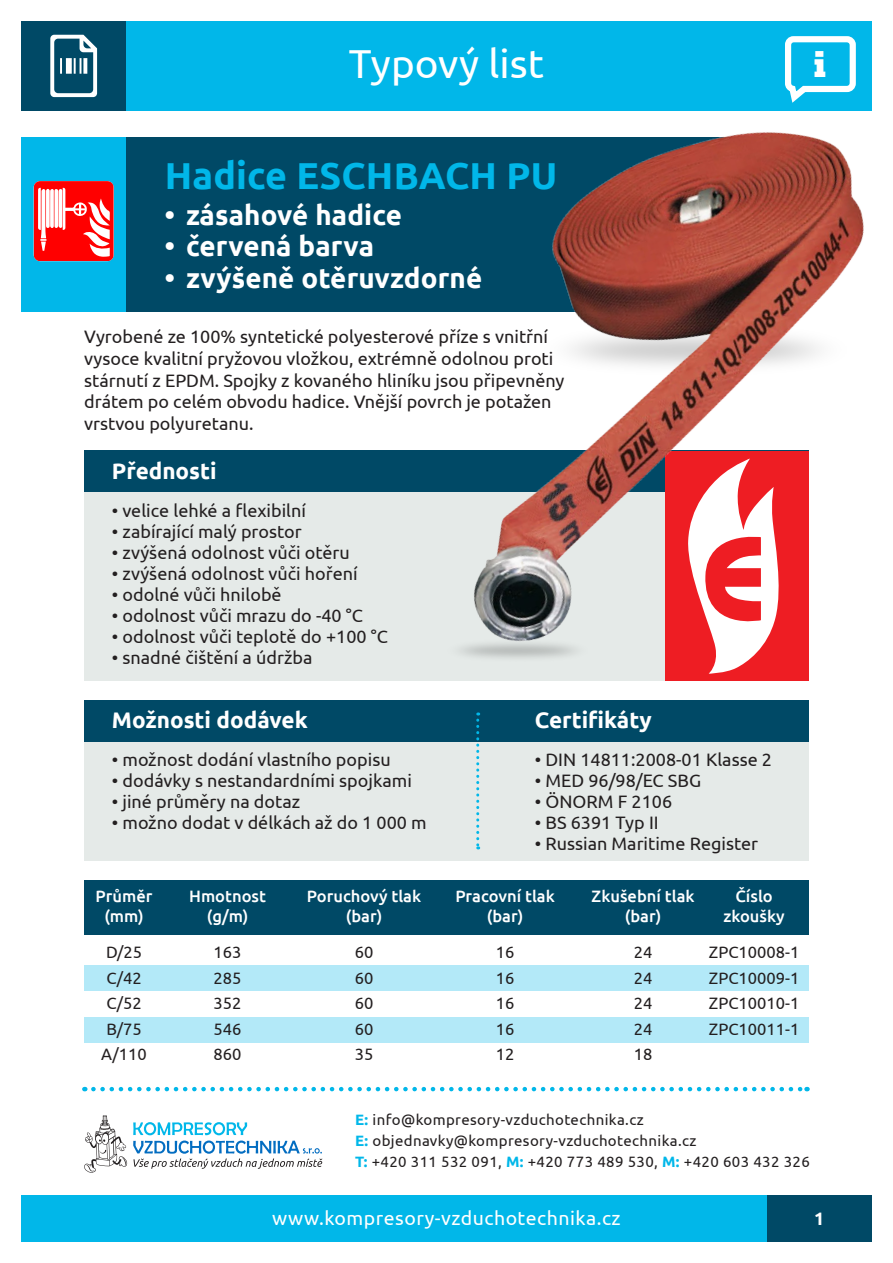
<style>
.page{position:relative;width:893px;height:1263px;background:#fff}
.page>*{position:absolute;margin:0;border:0;box-sizing:border-box;transform-origin:0 0}
.t1{font:40.35px "Ubuntu";color:#fff}
.t2{font:700 37.5px "Ubuntu";letter-spacing:.005em;color:#01b7e9}
.t3{font:700 37.35px "Geometric Slab 703 BTCE Xtra";color:#fff}
.t4{font:700 27.75px "Ubuntu";letter-spacing:.005em;color:#fff}
.t5{font:700 22.5px "Ubuntu";color:#fff}
.t6{font:19.5px "Ubuntu";letter-spacing:.025em;color:#fff}
.t7{font:18px/21.6px "Ubuntu";color:#231f20}
.t8{font:700 18px "Ubuntu";color:#fff}
.t9{font:16.5px "Ubuntu";color:#231f20}
.t10{font:500 16.5px "Ubuntu";color:#fff}
.t11{font:15px "Ubuntu";letter-spacing:.025em;color:#231f20}
.s1{font-weight:700;color:#01b7e9}
</style>
<div class="page">
<div style="left:126px;top:21px;width:746px;height:90px;background:#01b7e9"></div>
<div style="left:21px;top:1195px;width:746px;height:47px;background:#01b7e9"></div>
<div style="left:21px;top:21px;width:105px;height:90px;background:#004966"></div>
<div style="left:767px;top:1195px;width:105px;height:47px;background:#004966"></div>
<svg style="left:50px;top:35px;width:47px;height:62px"></svg>
<svg style="left:785px;top:36px;width:71px;height:17px"></svg>
<div style="left:21px;top:137px;width:740px;height:174px;background:#004966"></div>
<div style="left:21px;top:137px;width:105px;height:174px;background:#01b7e9"></div>
<div style="left:84px;top:700px;width:725px;height:161px;background:#e5eae8"></div>
<div style="left:84px;top:451px;width:725px;height:230px;background:#e5eae8"></div>
<div style="left:84px;top:880px;width:725px;height:54px;background:#004966"></div>
<div style="left:84px;top:965px;width:725px;height:25px;background:#b3e9f8"></div>
<div style="left:84px;top:1017px;width:725px;height:25px;background:#b3e9f8"></div>
<svg style="left:84px;top:1115px;width:238px;height:57px"></svg>
<svg style="left:93px;top:1087px;width:714px;height:4px"></svg>
<div style="left:84px;top:700px;width:725px;height:41px;background:#004966"></div>
<div style="left:84px;top:451px;width:725px;height:41px;background:#004966"></div>
<svg style="left:476px;top:712px;width:3px;height:137px"></svg>
<svg style="left:34px;top:181px;width:80px;height:80px"></svg>
<img style="left:337px;top:53px;width:527px;height:628px">
<h1 class="t1" style="left:349px;top:39px;width:197px">Typový list</h1>
<h3 class="t3" style="left:814px;top:38px;width:14px">i</h3>
<p class="t2" style="left:165px;top:152px;width:394px">Hadice ESCHBACH PU</p>
<p class="t4" style="left:165px;top:198px;width:239px">• zásahové hadice</p>
<p class="t4" style="left:165px;top:229px;width:211px">• červená barva</p>
<p class="t4" style="left:165px;top:261px;width:319px">• zvýšeně otěruvzdorné</p>
<p class="t7" style="left:84px;top:326px;width:482px">Vyrobené ze 100% syntetické polyesterové příze s vnitřní vysoce kvalitní pryžovou vložkou, extrémně odolnou proti stárnutí z EPDM. Spojky z kovaného hliníku jsou připevněny drátem po celém obvodu hadice. Vnější povrch je potažen vrstvou polyuretanu.</p>
<p class="t5" style="left:112px;top:457px;width:106px">Přednosti</p>
<p class="t7" style="left:112px;top:499px;width:196px">• velice lehké a flexibilní</p>
<p class="t7" style="left:112px;top:520px;width:191px">• zabírající malý prostor</p>
<p class="t7" style="left:112px;top:541px;width:239px">• zvýšená odolnost vůči otěru</p>
<p class="t7" style="left:112px;top:562px;width:247px">• zvýšená odolnost vůči hoření</p>
<p class="t7" style="left:112px;top:583px;width:171px">• odolné vůči hnilobě</p>
<p class="t7" style="left:112px;top:604px;width:253px">• odolnost vůči mrazu do -40 °C</p>
<p class="t7" style="left:112px;top:625px;width:278px">• odolnost vůči teplotě do +100 °C</p>
<p class="t7" style="left:112px;top:646px;width:202px">• snadné čištění a údržba</p>
<p class="t5" style="left:112px;top:707px;width:197px">Možnosti dodávek</p>
<p class="t7" style="left:112px;top:748px;width:280px">• možnost dodání vlastního popisu</p>
<p class="t7" style="left:112px;top:769px;width:301px">• dodávky s nestandardními spojkami</p>
<p class="t7" style="left:112px;top:790px;width:190px">• jiné průměry na dotaz</p>
<p class="t7" style="left:112px;top:811px;width:316px">• možno dodat v délkách až do 1 000 m</p>
<p class="t5" style="left:535px;top:707px;width:119px">Certifikáty</p>
<p class="t7" style="left:535px;top:748px;width:239px">• DIN 14811:2008-01 Klasse 2</p>
<p class="t7" style="left:535px;top:769px;width:168px">• MED 96/98/EC SBG</p>
<p class="t7" style="left:535px;top:790px;width:139px">• ÖNORM F 2106</p>
<p class="t7" style="left:535px;top:811px;width:125px">• BS 6391 Typ II</p>
<p class="t7" style="left:535px;top:832px;width:225px">• Russian Maritime Register</p>
<p class="t10" style="left:96px;top:886px;width:58px">Průměr</p>
<p class="t10" style="left:189px;top:886px;width:78px">Hmotnost</p>
<p class="t10" style="left:307px;top:886px;width:116px">Poruchový tlak</p>
<p class="t10" style="left:455px;top:886px;width:101px">Pracovní tlak</p>
<p class="t10" style="left:592px;top:886px;width:104px">Zkušební tlak</p>
<p class="t10" style="left:735px;top:886px;width:39px">Číslo</p>
<p class="t10" style="left:104px;top:906px;width:41px">(mm)</p>
<p class="t10" style="left:207px;top:906px;width:43px">(g/m)</p>
<p class="t10" style="left:346px;top:906px;width:38px">(bar)</p>
<p class="t10" style="left:487px;top:906px;width:38px">(bar)</p>
<p class="t10" style="left:625px;top:906px;width:38px">(bar)</p>
<p class="t10" style="left:723px;top:906px;width:63px">zkoušky</p>
<p class="t9" style="left:106px;top:942px;width:38px">D/25</p>
<p class="t9" style="left:214px;top:942px;width:29px">163</p>
<p class="t9" style="left:355px;top:942px;width:20px">60</p>
<p class="t9" style="left:496px;top:942px;width:20px">16</p>
<p class="t9" style="left:634px;top:942px;width:20px">24</p>
<p class="t9" style="left:709px;top:942px;width:92px">ZPC10008-1</p>
<p class="t9" style="left:106px;top:968px;width:37px">C/42</p>
<p class="t9" style="left:214px;top:968px;width:29px">285</p>
<p class="t9" style="left:355px;top:968px;width:20px">60</p>
<p class="t9" style="left:496px;top:968px;width:20px">16</p>
<p class="t9" style="left:634px;top:968px;width:20px">24</p>
<p class="t9" style="left:709px;top:968px;width:92px">ZPC10009-1</p>
<p class="t9" style="left:106px;top:993px;width:37px">C/52</p>
<p class="t9" style="left:214px;top:993px;width:29px">352</p>
<p class="t9" style="left:355px;top:993px;width:20px">60</p>
<p class="t9" style="left:496px;top:993px;width:20px">16</p>
<p class="t9" style="left:634px;top:993px;width:20px">24</p>
<p class="t9" style="left:709px;top:993px;width:92px">ZPC10010-1</p>
<p class="t9" style="left:106px;top:1019px;width:37px">B/75</p>
<p class="t9" style="left:214px;top:1019px;width:29px">546</p>
<p class="t9" style="left:355px;top:1019px;width:20px">60</p>
<p class="t9" style="left:496px;top:1019px;width:20px">16</p>
<p class="t9" style="left:634px;top:1019px;width:20px">24</p>
<p class="t9" style="left:709px;top:1019px;width:92px">ZPC10011-1</p>
<p class="t9" style="left:101px;top:1044px;width:47px">A/110</p>
<p class="t9" style="left:214px;top:1044px;width:29px">860</p>
<p class="t9" style="left:355px;top:1044px;width:20px">35</p>
<p class="t9" style="left:496px;top:1044px;width:20px">12</p>
<p class="t9" style="left:634px;top:1044px;width:20px">18</p>
<p class="t11" style="left:355px;top:1111px;width:290px"><span class="s1">E:</span> info@kompresory-vzduchotechnika.cz</p>
<p class="t11" style="left:355px;top:1132px;width:343px"><span class="s1">E:</span> objednavky@kompresory-vzduchotechnika.cz</p>
<p class="t11" style="left:355px;top:1153px;width:456px"><span class="s1">T:</span> +420 311 532 091, <span class="s1">M:</span> +420 773 489 530, <span class="s1">M:</span> +420 603 432 326</p>
<p class="t6" style="left:272px;top:1206px;width:350px">www.kompresory-vzduchotechnika.cz</p>
<p class="t8" style="left:814px;top:1207px;width:12px">1</p>
</div>
